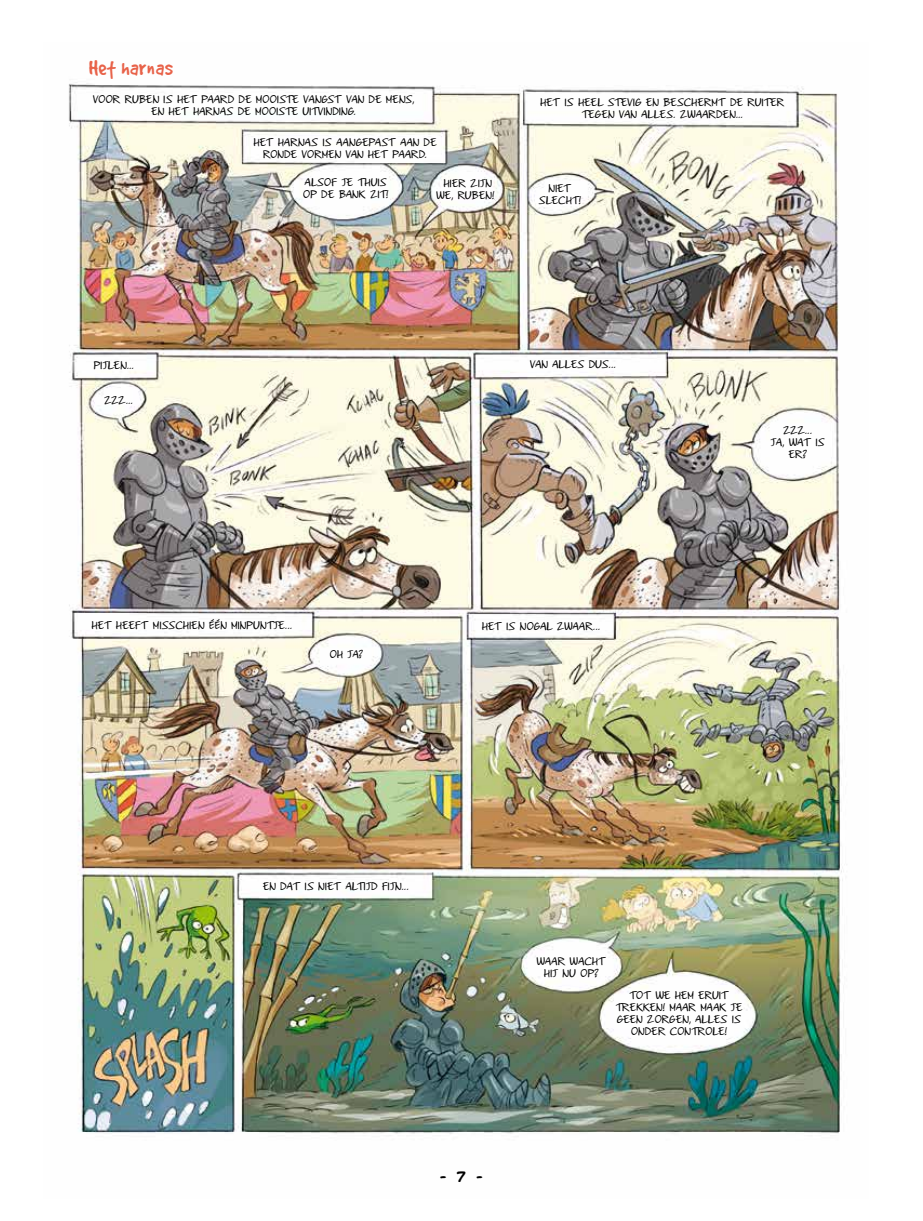
<style>
.page{position:relative;width:923px;height:1221px;background:#fff}
.page>*{position:absolute;margin:0;border:0;box-sizing:border-box;transform-origin:0 0}
.t1{font:23.25px "Good Dog Plain";letter-spacing:.025em;color:#e86249}
.t2{font:13.5px "CC Chatterbox";color:#000}
.t3{font:9.75px/12px "TURCONIMAJ";letter-spacing:.035em;color:#000;text-align:center}
.t4{font:9.75px/12px "TURCONIMAJ";letter-spacing:-.005em;color:#000;text-align:center}
</style>
<div class="page">
<img style="left:69px;top:82px;width:774px;height:1052px">
<h1 class="t1" style="left:89px;top:57px;width:85px">Het harnas</h1>
<p class="t3" style="left:93px;top:93px;width:323px">VOOR RUBEN IS HET PAARD DE MOOISTE VANGST VAN DE MENS,<br>EN HET HARNAS DE MOOISTE UITVINDING.</p>
<p class="t3" style="left:254px;top:136px;width:185px">HET HARNAS IS AANGEPAST AAN DE<br>RONDE VORMEN VAN HET PAARD.</p>
<p class="t3" style="left:303px;top:176px;width:87px;text-align:left">ALSOF JE THUIS<br>OP DE BANK ZIT!</p>
<p class="t3" style="left:436px;top:177px;width:60px">HIER ZIJN<br>WE, RUBEN!</p>
<p class="t3" style="left:540px;top:96px;width:246px">HET IS HEEL STEVIG EN BESCHERMT DE RUITER<br>TEGEN VAN ALLES. ZWAARDEN...</p>
<p class="t3" style="left:539px;top:182px;width:44px">NIET<br>SLECHT!</p>
<p class="t3" style="left:94px;top:359px;width:41px">PIJLEN...</p>
<p class="t3" style="left:104px;top:394px;width:30px">ZZZ...</p>
<p class="t3" style="left:530px;top:358px;width:87px">VAN ALLES DUS...</p>
<p class="t4" style="left:771px;top:424px;width:55px">ZZZ...<br>JA, WAT IS<br>ER?</p>
<p class="t3" style="left:92px;top:618px;width:202px">HET HEEFT MISSCHIEN ÉÉN MINPUNTJE...</p>
<p class="t3" style="left:330px;top:647px;width:35px">OH JA?</p>
<p class="t3" style="left:482px;top:619px;width:120px">HET IS NOGAL ZWAAR...</p>
<p class="t3" style="left:263px;top:879px;width:147px">EN DAT IS NIET ALTIJD FIJN...</p>
<p class="t3" style="left:537px;top:955px;width:71px">WAAR WACHT<br>HIJ NU OP?</p>
<p class="t3" style="left:616px;top:988px;width:128px">TOT WE HEM ERUIT<br>TREKKEN! MAAR MAAK JE<br>GEEN ZORGEN, ALLES IS<br>ONDER CONTROLE!</p>
<h2 class="t2" style="left:440px;top:1168px;width:44px">- 7 -</h2>
</div>
